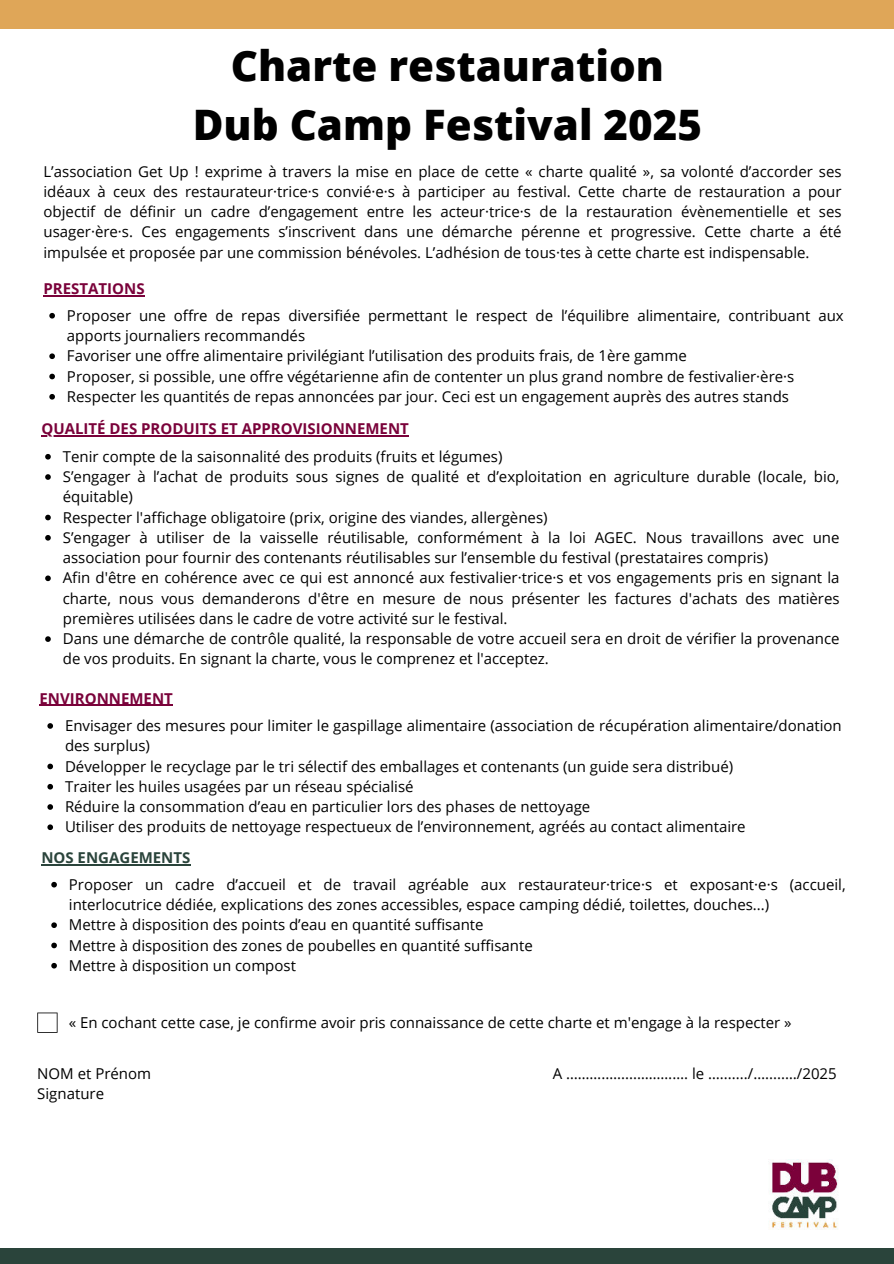
<style>
.page{position:relative;width:894px;height:1264px;background:#fff}
.page>*{position:absolute;margin:0;border:0;box-sizing:border-box;transform-origin:0 0}
.t1{font:800 42px/58.5px "Open Sans";color:#000;text-align:center}
.t2{font:15px/20.2px "Open Sans";color:#000}
.t3{font:700 15px "Open Sans";color:#7a023a}
.t4{font:700 15px "Open Sans";color:#2a443b}
</style>
<div class="page">
<div style="left:0;top:0;width:893px;height:29px;background:#dfa658"></div>
<img style="left:771px;top:1159px;width:68px;height:70px">
<svg style="left:37px;top:1012px;width:21px;height:20px"></svg>
<div style="left:0;top:1248px;width:893px;height:15px;background:#2a443b"></div>
<hr style="left:44px;top:295px;width:101px;height:1px;background:#7a023a">
<svg style="left:49px;top:313px;width:6px;height:5px"></svg>
<svg style="left:49px;top:353px;width:6px;height:6px"></svg>
<svg style="left:49px;top:374px;width:6px;height:5px"></svg>
<svg style="left:49px;top:394px;width:6px;height:5px"></svg>
<hr style="left:41px;top:435px;width:368px;height:1px;background:#7a023a">
<svg style="left:45px;top:454px;width:6px;height:5px"></svg>
<svg style="left:45px;top:474px;width:6px;height:6px"></svg>
<svg style="left:45px;top:514px;width:6px;height:6px"></svg>
<svg style="left:45px;top:535px;width:6px;height:5px"></svg>
<svg style="left:45px;top:575px;width:6px;height:6px"></svg>
<svg style="left:45px;top:636px;width:6px;height:6px"></svg>
<hr style="left:39px;top:704px;width:134px;height:1px;background:#7a023a">
<svg style="left:47px;top:723px;width:6px;height:5px"></svg>
<svg style="left:47px;top:763px;width:6px;height:6px"></svg>
<svg style="left:47px;top:784px;width:6px;height:5px"></svg>
<svg style="left:47px;top:804px;width:6px;height:5px"></svg>
<svg style="left:47px;top:824px;width:6px;height:6px"></svg>
<hr style="left:41px;top:864px;width:149px;height:1px;background:#2a443b">
<svg style="left:51px;top:881px;width:6px;height:6px"></svg>
<svg style="left:51px;top:922px;width:6px;height:6px"></svg>
<svg style="left:51px;top:942px;width:6px;height:6px"></svg>
<svg style="left:51px;top:962px;width:6px;height:6px"></svg>
<h1 class="t1" style="left:193px;top:34px;width:510px">Charte restauration<br>Dub Camp Festival 2025</h1>
<p class="t2" style="left:44px;top:161px;width:799px;text-align:justify">L’association Get Up ! exprime à travers la mise en place de cette « charte qualité », sa volonté d’accorder ses idéaux à ceux des restaurateur·trice·s convié·e·s à participer au festival. Cette charte de restauration a pour objectif de définir un cadre d’engagement entre les acteur·trice·s de la restauration évènementielle et ses usager·ère·s. Ces engagements s’inscrivent dans une démarche pérenne et progressive. Cette charte a été impulsée et proposée par une commission bénévoles. L’adhésion de tous·tes à cette charte est indispensable.</p>
<p class="t3" style="left:44px;top:278px;width:103px">PRESTATIONS</p>
<p class="t2" style="left:67px;top:305px;width:778px">Proposer une offre de repas diversifiée permettant le respect de l’équilibre alimentaire, contribuant aux apports journaliers recommandés<br>Favoriser une offre alimentaire privilégiant l’utilisation des produits frais, de 1ère gamme<br>Proposer, si possible, une offre végétarienne afin de contenter un plus grand nombre de festivalier·ère·s Respecter les quantités de repas annoncées par jour. Ceci est un engagement auprès des autres stands</p>
<p class="t3" style="left:41px;top:418px;width:369px">QUALITÉ DES PRODUITS ET APPROVISIONNEMENT</p>
<p class="t2" style="left:63px;top:446px;width:778px">Tenir compte de la saisonnalité des produits (fruits et légumes)<br>S’engager à l’achat de produits sous signes de qualité et d’exploitation en agriculture durable (locale, bio, équitable)<br>Respecter l'affichage obligatoire (prix, origine des viandes, allergènes)<br>S’engager à utiliser de la vaisselle réutilisable, conformément à la loi AGEC. Nous travaillons avec une association pour fournir des contenants réutilisables sur l’ensemble du festival (prestataires compris)<br>Afin d'être en cohérence avec ce qui est annoncé aux festivalier·trice·s et vos engagements pris en signant la charte, nous vous demanderons d'être en mesure de nous présenter les factures d'achats des matières premières utilisées dans le cadre de votre activité sur le festival.<br>Dans une démarche de contrôle qualité, la responsable de votre accueil sera en droit de vérifier la provenance de vos produits. En signant la charte, vous le comprenez et l'acceptez.</p>
<p class="t3" style="left:39px;top:687px;width:135px">ENVIRONNEMENT</p>
<p class="t2" style="left:65px;top:715px;width:778px">Envisager des mesures pour limiter le gaspillage alimentaire (association de récupération alimentaire/donation des surplus)<br>Développer le recyclage par le tri sélectif des emballages et contenants (un guide sera distribué)<br>Traiter les huiles usagées par un réseau spécialisé<br>Réduire la consommation d’eau en particulier lors des phases de nettoyage<br>Utiliser des produits de nettoyage respectueux de l’environnement, agréés au contact alimentaire</p>
<p class="t4" style="left:41px;top:847px;width:150px">NOS ENGAGEMENTS</p>
<p class="t2" style="left:69px;top:873px;width:778px">Proposer un cadre d’accueil et de travail agréable aux restaurateur·trice·s et exposant·e·s (accueil, interlocutrice dédiée, explications des zones accessibles, espace camping dédié, toilettes, douches...)<br>Mettre à disposition des points d’eau en quantité suffisante<br>Mettre à disposition des zones de poubelles en quantité suffisante<br>Mettre à disposition un compost</p>
<p class="t2" style="left:69px;top:1012px;width:724px">« En cochant cette case, je confirme avoir pris connaissance de cette charte et m'engage à la respecter »</p>
<p class="t2" style="left:37px;top:1063px;width:115px">NOM et Prénom<br>Signature</p>
<p class="t2" style="left:552px;top:1063px;width:285px">A ……….….....…………. le …......./….....…/2025</p>
</div>
